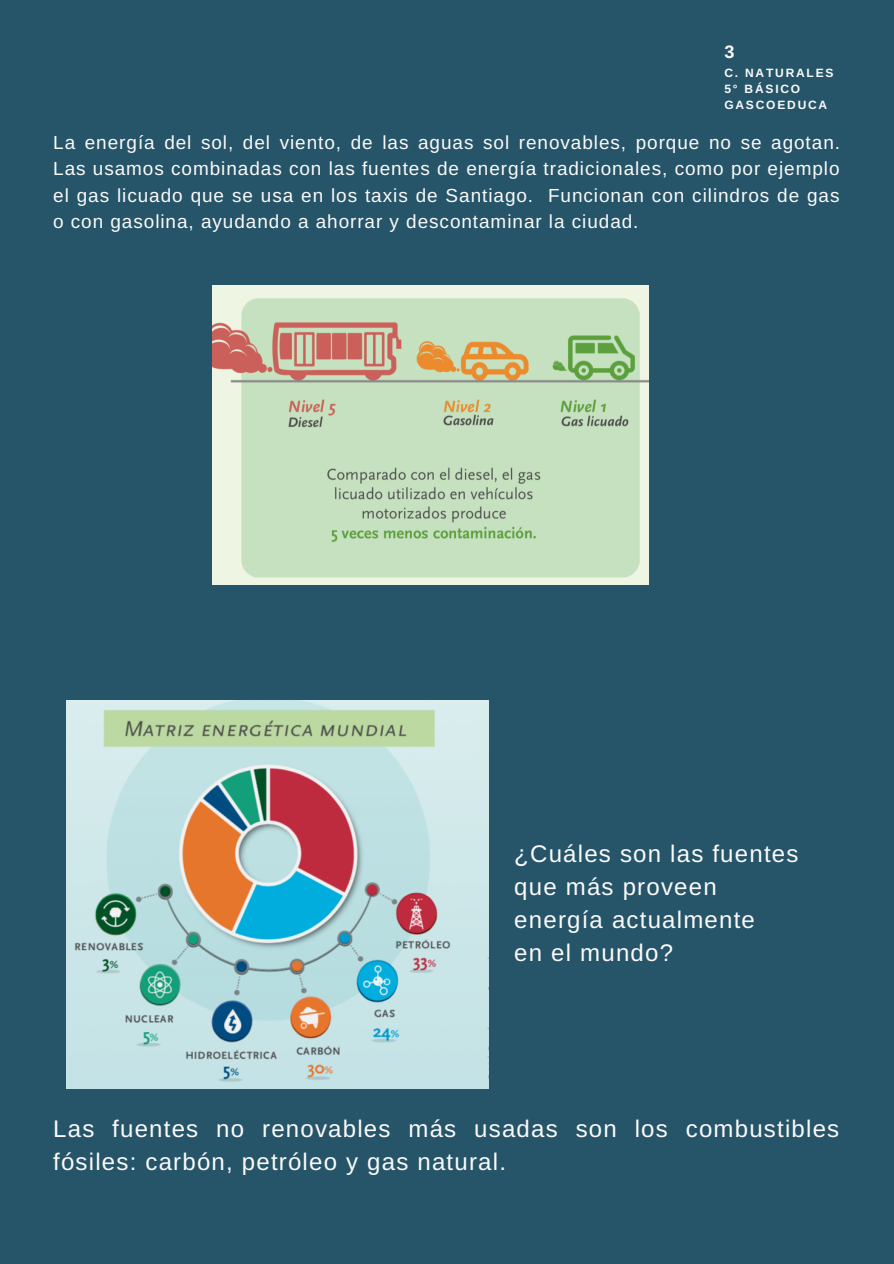
<style>
.page{position:relative;width:894px;height:1264px;background:#fff}
.page>*{position:absolute;margin:0;border:0;box-sizing:border-box;transform-origin:0 0}
.t1{font:24px/33.2px "Arimo";letter-spacing:.05em;color:#fafafa}
.t2{font:18.9px/26.2px "Arimo";letter-spacing:.05em;color:#fafafa;text-align:justify}
.t3{font:700 18px "Arimo";color:#fafafa}
.t4{font:700 12px/16px "Arimo";letter-spacing:.15em;color:#fafafa}
</style>
<div class="page">
<div style="left:0;top:0;width:893px;height:1263px;background:#265569"></div>
<img style="left:67px;top:700px;width:421px;height:388px">
<img style="left:212px;top:285px;width:436px;height:299px">
<p class="t3" style="left:724px;top:41px;width:12px">3</p>
<p class="t4" style="left:724px;top:65px;width:111px">C. NATURALES<br>5° BÁSICO<br>GASCOEDUCA</p>
<p class="t2" style="left:53px;top:129px;width:788px">La energía del sol, del viento, de las aguas sol renovables, porque no se agotan.<br>Las usamos combinadas con las fuentes de energía tradicionales, como por ejemplo el gas licuado que se usa en los taxis de Santiago. Funcionan con cilindros de gas o con gasolina, ayudando a ahorrar y descontaminar la ciudad.</p>
<p class="t1" style="left:514px;top:837px;width:285px">¿Cuáles son las fuentes que más proveen energía actualmente<br>en el mundo?</p>
<p class="t1" style="left:53px;top:1112px;width:787px">Las fuentes no renovables más usadas son los combustibles fósiles: carbón, petróleo y gas natural.</p>
</div>
